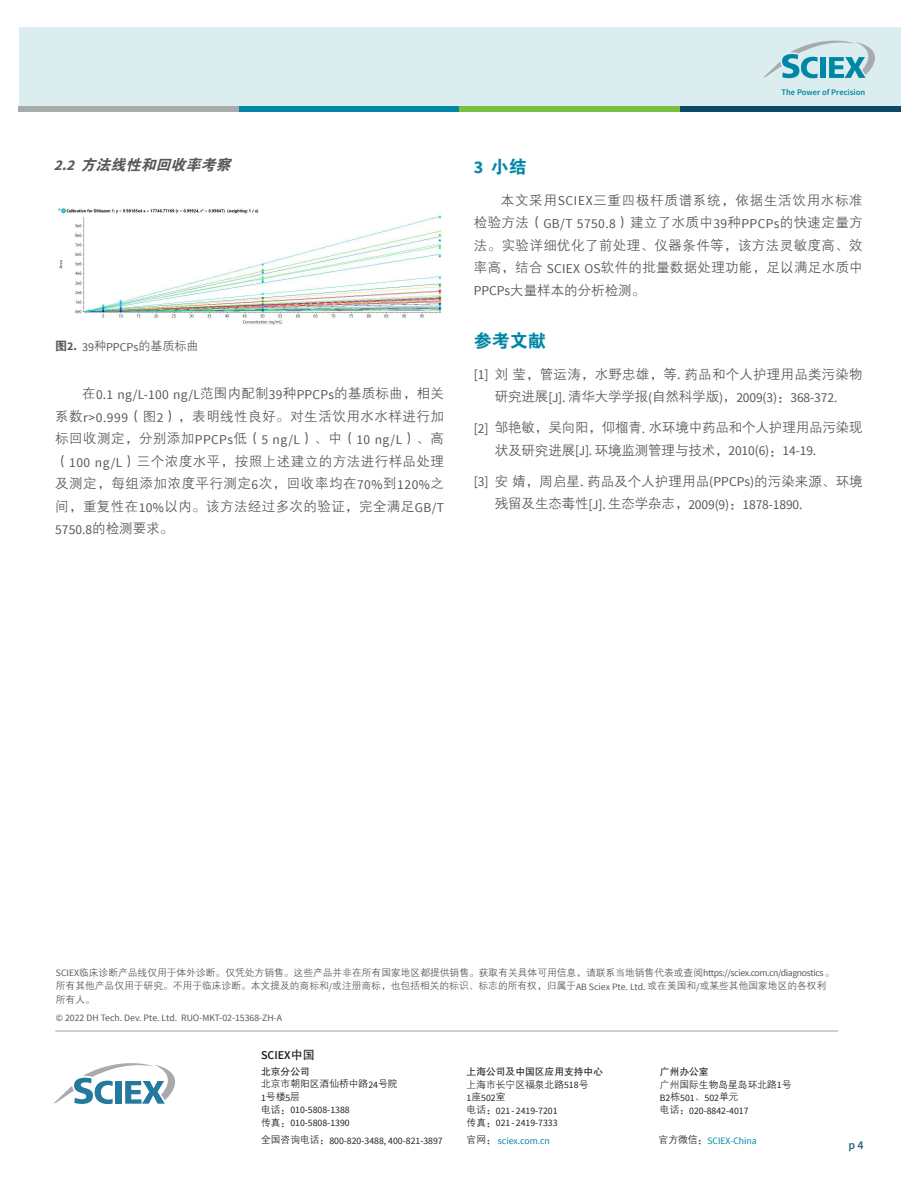
<style>
.page{position:relative;width:918px;height:1188px;background:#fff}
.page>*{position:absolute;margin:0;border:0;box-sizing:border-box;transform-origin:0 0}
.t1{font:18px "FZDHTK GBK1 0";color:#0087a6}
.t2{font:italic 15px "FZDHTK GBK1 0";color:#57585a}
.t3{font:13.5px/22.5px "FZZDXK GBK1 0";letter-spacing:.02em;color:#57585a;text-align:justify}
.t4{font:13.5px "Source Sans Pro";letter-spacing:-.01em;color:#57585a}
.t5{font:13.5px/22.5px "FZZDXK GBK1 0";letter-spacing:-.01em;color:#57585a}
.t6{font:13.5px "Source Sans Pro";letter-spacing:.02em;color:#57585a}
.t7{font:12px "Source Sans Pro";color:#57585a}
.t8{font:600 12px "Source Sans Pro";color:#231f20}
.t9{font:600 12px "Source Sans Pro";color:#266983}
.t10{font:9.75px/13.5px "FZZDXK GBK1 0";color:#57585a}
.t11{font:9.75px/12.8px "Source Sans Pro";color:#231f20}
.t12{font:9.75px/12.8px "FZZDXK GBK1 0";color:#231f20}
.t13{font:9.75px "Source Sans Pro";color:#57585a}
.t14{font:9.75px "Source Sans Pro";color:#0087a6}
.t15{font:9.75px "FZHTK GBK1 0";color:#231f20}
.t16{font:9.45px "Source Sans Pro";color:#000}
.t17{font:600 8.55px "Source Sans Pro";color:#0087a6}
.s1{font-family:"Source Sans Pro";font-weight:700}
.s2{font-family:"FZDHTK GBK1 0"}
.s3{font-weight:700}
.s4{font-family:"FZZDXK GBK1 0"}
.s5{font-family:"Source Sans Pro"}
.s6{font-family:"FZHTK GBK1 0";font-weight:400}
.s7{font-family:"FZZDXK GBK1 0";color:#231f20}
</style>
<div class="page">
<div style="left:19px;top:27px;width:881px;height:84px;background:#dbedef"></div>
<div style="left:19px;top:106px;width:220px;height:5px;background:#a8abac"></div>
<div style="left:239px;top:106px;width:220px;height:5px;background:#0087a6"></div>
<div style="left:459px;top:106px;width:221px;height:5px;background:#79c142"></div>
<div style="left:680px;top:106px;width:220px;height:5px;background:#0c4a63"></div>
<svg style="left:763px;top:41px;width:112px;height:37px"></svg>
<hr style="left:55px;top:1031px;width:783px;height:1px;background:#bebfc2">
<svg style="left:53px;top:1063px;width:122px;height:41px"></svg>
<img style="left:58px;top:208px;width:383px;height:117px">
<p class="t2" style="left:54px;top:157px;width:183px"><span class="s1">2.2</span>方法线性和回收率考察</p>
<p class="t16" style="left:192px;top:336px;width:22px">2. 39</p>
<p class="t7" style="left:55px;top:340px;width:145px"><span class="s2">图</span><span class="s3">2.</span> 39<span class="s4">种</span>PPCPs<span class="s4">的基质标曲</span></p>
<p class="t6" style="left:82px;top:386px;width:363px"><span class="s4">在</span>0.1 ng/L-100 ng/L<span class="s4">范围内配制</span>39<span class="s4">种</span>PPCPs<span class="s4">的基质标曲，相关</span></p>
<p class="t3" style="left:55px;top:405px;width:390px">系数<span class="s5">r&gt;0.999</span>（图<span class="s5">2</span>），表明线性良好。对生活饮用水水样进行加标回收测定，分别添加<span class="s5">PPCPs</span>低（<span class="s5">5 ng/L</span>）、中（<span class="s5">10 ng/L</span>）、高（<span class="s5">100 ng/L</span>）三个浓度水平，按照上述建立的方法进行样品处理及测定，每组添加浓度平行测定<span class="s5">6</span>次，回收率均在<span class="s5">70%</span>到<span class="s5">120%</span>之间，重复性在<span class="s5">10%</span>以内。该方法经过多次的验证，完全满足<span class="s5">GB/T</span></p>
<p class="t4" style="left:55px;top:521px;width:119px">5750.8<span class="s4">的检测要求。</span></p>
<p class="t16" style="left:246px;top:419px;width:19px">10%</p>
<p class="t16" style="left:101px;top:499px;width:24px">SCIEX</p>
<p class="t16" style="left:355px;top:499px;width:50px">GB/T 5750.8</p>
<p class="t16" style="left:70px;top:520px;width:11px">39</p>
<p class="t16" style="left:93px;top:520px;width:27px">PPCPs</p>
<p class="t17" style="left:782px;top:86px;width:85px">The Power of Precision</p>
<h1 class="t1" style="left:474px;top:157px;width:54px"><span class="s1">3</span> 小结</h1>
<p class="t3" style="left:474px;top:189px;width:390px;text-indent:27px">本文采用<span class="s5">SCIEX</span>三重四极杆质谱系统，依据生活饮用水标准检验方法（<span class="s5">GB/T 5750.8</span>）建立了水质中<span class="s5">39</span>种<span class="s5">PPCPs</span>的快速定量方法。实验详细优化了前处理、仪器条件等，该方法灵敏度高、效率高，结合 <span class="s5">SCIEX OS</span>软件的批量数据处理功能，足以满足水质中<span class="s5">PPCPs</span>大量样本的分析检测。</p>
<h1 class="t1" style="left:474px;top:331px;width:73px">参考文献</h1>
<p class="t3" style="left:474px;top:363px;width:390px"><span class="s5">[1]</span> 刘莹，管运涛，水野忠雄，等<span class="s5">.</span> 药品和个人护理用品类污染物</p>
<p class="t4" style="left:495px;top:389px;width:344px"><span class="s4">研究进展</span>[J]. <span class="s4">清华大学学报</span>(<span class="s4">自然科学版</span>)<span class="s4">，</span>2009(3)<span class="s4">：</span>368-372.</p>
<p class="t5" style="left:495px;top:416px;width:369px;text-indent:-21px"><span class="s5">[2]</span> 邹艳敏，吴向阳，仰榴青<span class="s5">.</span> 水环境中药品和个人护理用品污染现状及研究进展<span class="s5">[J].</span> 环境监测管理与技术，<span class="s5">2010(6)</span>：<span class="s5">14-19.</span></p>
<p class="t3" style="left:474px;top:470px;width:390px"><span class="s5">[3]</span> 安婧，周启星<span class="s5">.</span> 药品及个人护理用品<span class="s5">(PPCPs)</span>的污染来源、环境</p>
<p class="t4" style="left:495px;top:496px;width:309px"><span class="s4">残留及生态毒性</span>[J]. <span class="s4">生态学杂志，</span>2009(9)<span class="s4">：</span>1878-1890.</p>
<p class="t10" style="left:56px;top:966px;width:780px"><span class="s5">SCIEX</span>临床诊断产品线仅用于体外诊断。仅凭处方销售。这些产品并非在所有国家地区都提供销售。获取有关具体可用信息，请联系当地销售代表或查阅<span class="s5">https://sciex.com.cn/diagnostics</span> 。所有其他产品仅用于研究。不用于临床诊断。本文提及的商标和<span class="s5">/</span>或注册商标，也包括相关的标识、标志的所有权，归属于<span class="s5">AB Sciex Pte. Ltd.</span> 或在美国和<span class="s5">/</span>或某些其他国家地区的各权利所有人。</p>
<p class="t13" style="left:56px;top:1012px;width:228px">© 2022 DH Tech. Dev. Pte. Ltd. RUO-MKT-02-15368-ZH-A</p>
<p class="t8" style="left:261px;top:1048px;width:55px">SCIEX<span class="s6">中国</span></p>
<p class="t15" style="left:261px;top:1066px;width:50px">北京分公司</p>
<p class="t12" style="left:261px;top:1078px;width:138px">北京市朝阳区酒仙桥中路<span class="s5">24</span>号院<br><span class="s5">1</span>号楼<span class="s5">5</span>层</p>
<p class="t11" style="left:261px;top:1104px;width:90px"><span class="s4">电话：</span>010-5808-1388<span class="s4">传真：</span>010-5808-1390</p>
<p class="t15" style="left:467px;top:1066px;width:138px">上海公司及中国区应用支持中心</p>
<p class="t12" style="left:467px;top:1078px;width:123px">上海市长宁区福泉北路<span class="s5">518</span>号</p>
<p class="t11" style="left:467px;top:1091px;width:93px">1<span class="s4">座</span>502<span class="s4">室<br>电话：</span>021 - 2419-7201<span class="s4">传真：</span>021 - 2419-7333</p>
<p class="t15" style="left:660px;top:1066px;width:50px">广州办公室</p>
<p class="t12" style="left:660px;top:1078px;width:133px">广州国际生物岛星岛环北路<span class="s5">1</span>号</p>
<p class="t11" style="left:660px;top:1091px;width:90px">B2<span class="s4">栋</span>501<span class="s4">、</span>502<span class="s4">单元电话：</span>020-8842-4017</p>
<p class="t11" style="left:261px;top:1134px;width:183px"><span class="s4">全国咨询电话：</span>800-820-3488, 400-821-3897</p>
<p class="t14" style="left:467px;top:1134px;width:85px"><span class="s7">官网：</span> sciex.com.cn</p>
<p class="t14" style="left:659px;top:1134px;width:100px"><span class="s7">官方微信：</span>SCIEX-China</p>
<p class="t9" style="left:848px;top:1137px;width:17px">p 4</p>
</div>
